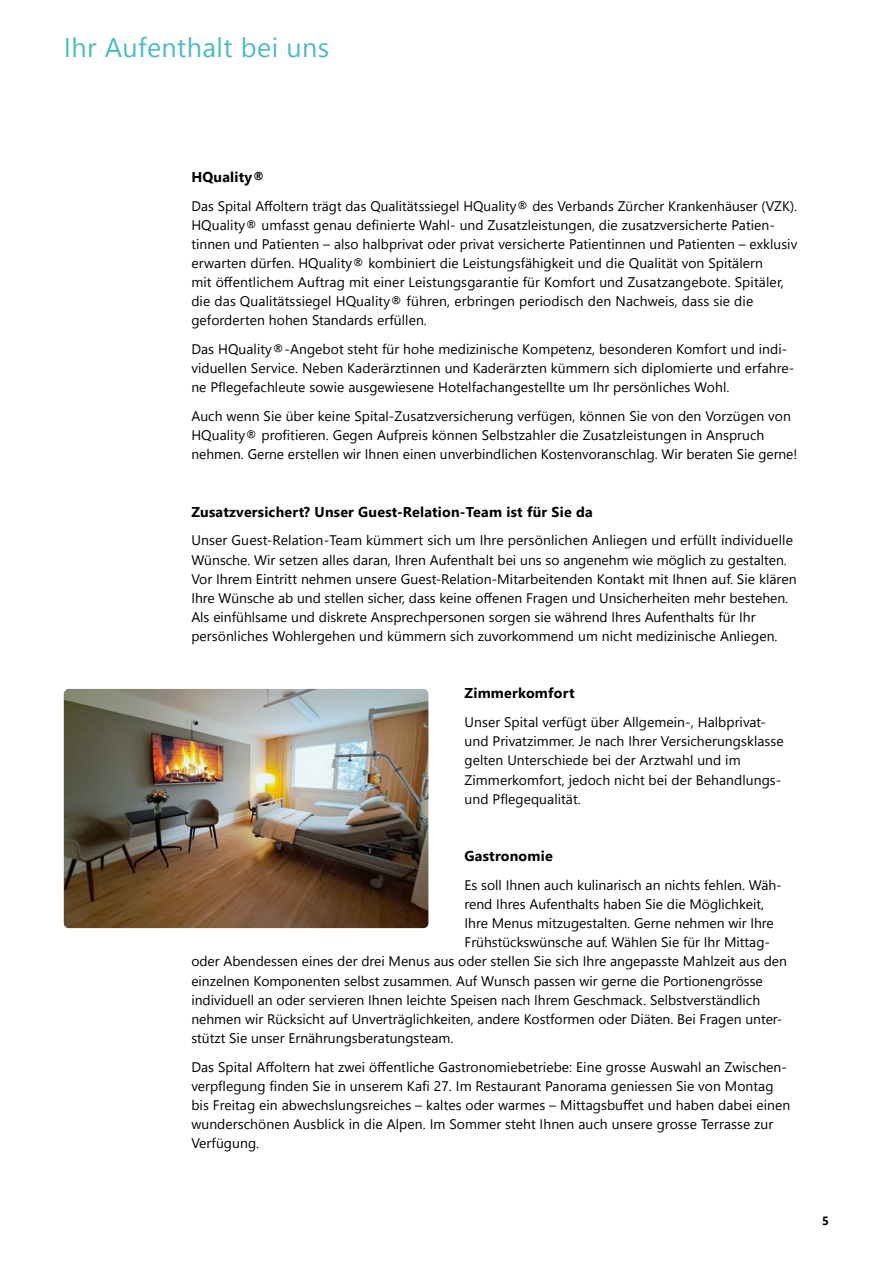
<style>
.page{position:relative;width:893px;height:1263px;background:#fff}
.page>*{position:absolute;margin:0;border:0;box-sizing:border-box;transform-origin:0 0}
.t1{font:27px "Segoe UI";letter-spacing:.015em;color:#4ebac5}
.t2{font:700 14.25px "Segoe UI";letter-spacing:.015em;color:#000}
.t3{font:13.8px/19.2px "Segoe UI";letter-spacing:.005em;color:#000}
.t4{font:700 12px "Segoe UI";color:#000}
</style>
<div class="page">
<img style="left:64px;top:689px;width:364px;height:239px">
<h1 class="t1" style="left:64px;top:27px;width:267px">Ihr Aufenthalt bei uns</h1>
<p class="t2" style="left:191px;top:166px;width:75px">HQuality®</p>
<p class="t3" style="left:191px;top:195px;width:607px">Das Spital Affoltern trägt das Qualitätssiegel HQuality® des Verbands Zürcher Krankenhäuser (VZK).<br>HQuality® umfasst genau definierte Wahl- und Zusatzleistungen, die zusatzversicherte Patien&shy;tinnen und Patienten – also halbprivat oder privat versicherte Patientinnen und Patienten – exklusiv erwarten dürfen. HQuality® kombiniert die Leistungsfähigkeit und die Qualität von Spitälern<br>mit öffentlichem Auftrag mit einer Leistungsgarantie für Komfort und Zusatzangebote. Spitäler, die das Qualitätssiegel HQuality® führen, erbringen periodisch den Nachweis, dass sie die geforderten hohen Standards erfüllen.</p>
<p class="t3" style="left:191px;top:339px;width:604px">Das HQuality®-Angebot steht für hohe medizinische Kompetenz, besonderen Komfort und indi&shy;viduellen Service. Neben Kaderärztinnen und Kaderärzten kümmern sich diplomierte und erfahre&shy;ne Pflegefachleute sowie ausgewiesene Hotelfachangestellte um Ihr persönliches Wohl.</p>
<p class="t3" style="left:191px;top:406px;width:607px">Auch wenn Sie über keine Spital-Zusatzversicherung verfügen, können Sie von den Vorzügen von<br>HQuality® profitieren. Gegen Aufpreis können Selbstzahler die Zusatzleistungen in Anspruch nehmen. Gerne erstellen wir Ihnen einen unverbindlichen Kostenvoranschlag. Wir beraten Sie gerne!</p>
<p class="t2" style="left:191px;top:501px;width:403px">Zusatzversichert? Unser Guest-Relation-Team ist für Sie da</p>
<p class="t3" style="left:191px;top:530px;width:607px">Unser Guest-Relation-Team kümmert sich um Ihre persönlichen Anliegen und erfüllt individuelle Wünsche. Wir setzen alles daran, Ihren Aufenthalt bei uns so angenehm wie möglich zu gestalten.<br>Vor Ihrem Eintritt nehmen unsere Guest-Relation-Mitarbeitenden Kontakt mit Ihnen auf. Sie klären Ihre Wünsche ab und stellen sicher, dass keine offenen Fragen und Unsicherheiten mehr bestehen.<br>Als einfühlsame und diskrete Ansprechpersonen sorgen sie während Ihres Aufenthalts für Ihr persönliches Wohlergehen und kümmern sich zuvorkommend um nicht medizinische Anliegen.</p>
<p class="t2" style="left:465px;top:683px;width:112px">Zimmerkomfort</p>
<p class="t3" style="left:465px;top:712px;width:321px">Unser Spital verfügt über Allgemein-, Halbprivat&shy;und Privatzimmer. Je nach Ihrer Versicherungsklasse gelten Unterschiede bei der Arztwahl und im Zimmerkomfort, jedoch nicht bei der Behandlungs&shy;und Pflegequalität.</p>
<p class="t2" style="left:465px;top:845px;width:90px">Gastronomie</p>
<p class="t3" style="left:465px;top:875px;width:319px">Es soll Ihnen auch kulinarisch an nichts fehlen. Wäh-</p>
<p class="t3" style="left:465px;top:894px;width:301px">rend Ihres Aufenthalts haben Sie die Möglichkeit,</p>
<p class="t3" style="left:465px;top:913px;width:311px">Ihre Menus mitzugestalten. Gerne nehmen wir Ihre</p>
<p class="t3" style="left:465px;top:932px;width:305px">Frühstückswünsche auf. Wählen Sie für Ihr Mittag-</p>
<p class="t3" style="left:191px;top:951px;width:597px">oder Abendessen eines der drei Menus aus oder stellen Sie sich Ihre angepasste Mahlzeit aus den</p>
<p class="t3" style="left:191px;top:970px;width:573px">einzelnen Komponenten selbst zusammen. Auf Wunsch passen wir gerne die Portionengrösse</p>
<p class="t3" style="left:191px;top:990px;width:570px">individuell an oder servieren Ihnen leichte Speisen nach Ihrem Geschmack. Selbstverständlich</p>
<p class="t3" style="left:191px;top:1009px;width:593px">nehmen wir Rücksicht auf Unverträglichkeiten, andere Kostformen oder Diäten. Bei Fragen unter-</p>
<p class="t3" style="left:191px;top:1028px;width:263px">stützt Sie unser Ernährungsberatungsteam.</p>
<p class="t3" style="left:191px;top:1056px;width:600px">Das Spital Affoltern hat zwei öffentliche Gastronomiebetriebe: Eine grosse Auswahl an Zwischen&shy;verpflegung finden Sie in unserem Kafi 27. Im Restaurant Panorama geniessen Sie von Montag bis Freitag ein abwechslungsreiches – kaltes oder warmes – Mittagsbuffet und haben dabei einen wunderschönen Ausblick in die Alpen. Im Sommer steht Ihnen auch unsere grosse Terrasse zur Verfügung.</p>
<p class="t4" style="left:822px;top:1211px;width:8px">5</p>
</div>
